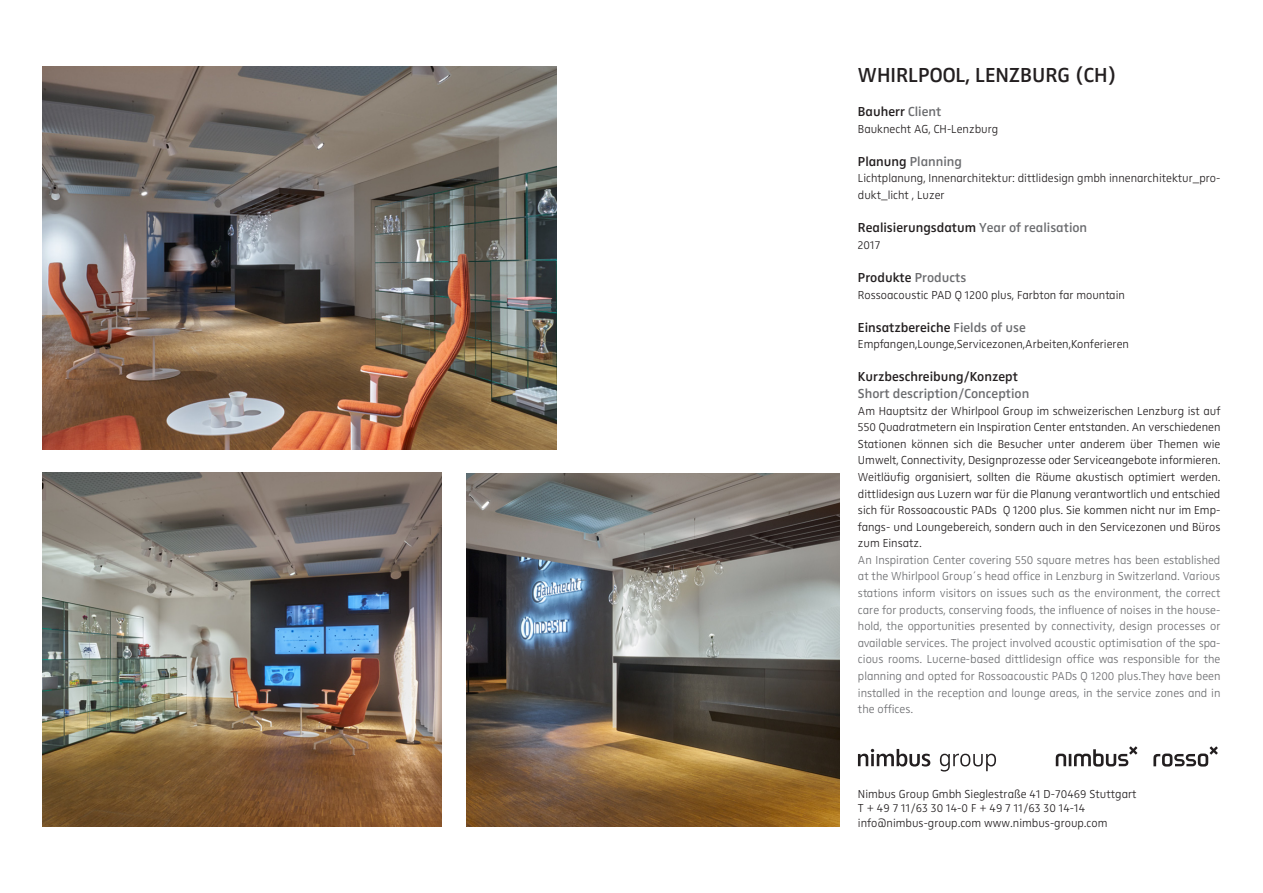
<style>
.page{position:relative;width:1263px;height:893px;background:#fff}
.page>*{position:absolute;margin:0;border:0;box-sizing:border-box;transform-origin:0 0}
.Headline{font:21px "Zwo Semi Bold LF Plain Alt";color:#231f20}
.Subhead{font:13.5px "Zwo Semi Bold LF Plain Alt";color:#231f20}
.Subhead-2{font:13.5px "Zwo Semi Bold LF Plain Alt";color:#6c6d70}
.Fließtext{font:12px/16.6px "Zwo Light LF Plain Alt";color:#231f20;text-align:justify}
.Fließtext-2{font:12px/16.6px "Zwo Light LF Plain Alt";color:#6c6d70;text-align:justify}
.Subhead-3{font:12px/16.6px "Zwo Light LF Plain Alt";color:#231f20}
.s1{color:#6c6d70}
.s2{color:#231f20}
</style>
<div class="page">
<svg style="left:858px;top:749px;width:72px;height:17px"></svg>
<svg style="left:940px;top:754px;width:56px;height:17px"></svg>
<svg style="left:1056px;top:746px;width:81px;height:21px"></svg>
<svg style="left:1153px;top:746px;width:65px;height:21px"></svg>
<img style="left:43px;top:473px;width:398px;height:353px">
<img style="left:43px;top:66px;width:513px;height:383px">
<img style="left:467px;top:473px;width:373px;height:353px">
<p class="Headline" style="left:858px;top:63px;width:260px">WHIRLPOOL, LENZBURG (CH)</p>
<p class="Subhead" style="left:858px;top:104px;width:85px">Bauherr <span class="s1">Client</span></p>
<p class="Subhead-3" style="left:858px;top:120px;width:142px">Bauknecht AG, CH-Lenzburg</p>
<p class="Subhead-2" style="left:858px;top:153px;width:106px"><span class="s2">Planung</span> Planning</p>
<p class="Subhead-3" style="left:858px;top:170px;width:364px">Lichtplanung, Innenarchitektur: dittlidesign gmbh innenarchitektur_pro&shy;dukt_licht , Luzer</p>
<p class="Subhead" style="left:858px;top:220px;width:231px">Realisierungsdatum <span class="s1">Year of realisation</span></p>
<p class="Subhead-3" style="left:858px;top:236px;width:24px">2017</p>
<p class="Subhead" style="left:858px;top:269px;width:110px">Produkte <span class="s1">Products</span></p>
<p class="Subhead-3" style="left:858px;top:286px;width:268px">Rossoacoustic PAD Q 1200 plus, Farbton far mountain</p>
<p class="Subhead" style="left:858px;top:319px;width:169px">Einsatzbereiche <span class="s1">Fields of use</span></p>
<p class="Subhead-3" style="left:858px;top:336px;width:272px">Empfangen,Lounge,Servicezonen,Arbeiten,Konferieren</p>
<p class="Subhead" style="left:858px;top:369px;width:162px">Kurzbeschreibung/Konzept</p>
<p class="Subhead-2" style="left:858px;top:385px;width:173px">Short description/Conception</p>
<p class="Fließtext" style="left:858px;top:402px;width:364px">Am Hauptsitz der Whirlpool Group im schweizerischen Lenzburg ist auf 550 Quadratmetern ein Inspiration Center entstanden. An verschiedenen Stationen können sich die Besucher unter anderem über Themen wie Umwelt, Connectivity, Designprozesse oder Serviceangebote informieren.<br>Weitläufig organisiert, sollten die Räume akustisch optimiert werden. dittlidesign aus Luzern war für die Planung verantwortlich und entschied sich für Rossoacoustic PADs Q 1200 plus. Sie kommen nicht nur im Emp&shy;fangs- und Loungebereich, sondern auch in den Servicezonen und Büros zum Einsatz.</p>
<p class="Fließtext-2" style="left:858px;top:551px;width:364px">An Inspiration Center covering 550 square metres has been established at the Whirlpool Group´s head office in Lenzburg in Switzerland. Various stations inform visitors on issues such as the environment, the correct care for products, conserving foods, the influence of noises in the house&shy;hold, the opportunities presented by connectivity, design processes or available services. The project involved acoustic optimisation of the spa&shy;cious rooms. Lucerne-based dittlidesign office was responsible for the planning and opted for Rossoacoustic PADs Q 1200 plus.They have been installed in the reception and lounge areas, in the service zones and in the offices.</p>
<p class="Fließtext" style="left:858px;top:785px;width:280px">Nimbus Group Gmbh Sieglestraße 41 D-70469 Stuttgart</p>
<p class="Fließtext" style="left:858px;top:800px;width:229px">T + 49 7 11/63 30 14-0 F + 49 7 11/63 30 14-14</p>
<p class="Fließtext" style="left:858px;top:814px;width:251px">info@nimbus-group.com www.nimbus-group.com</p>
</div>
